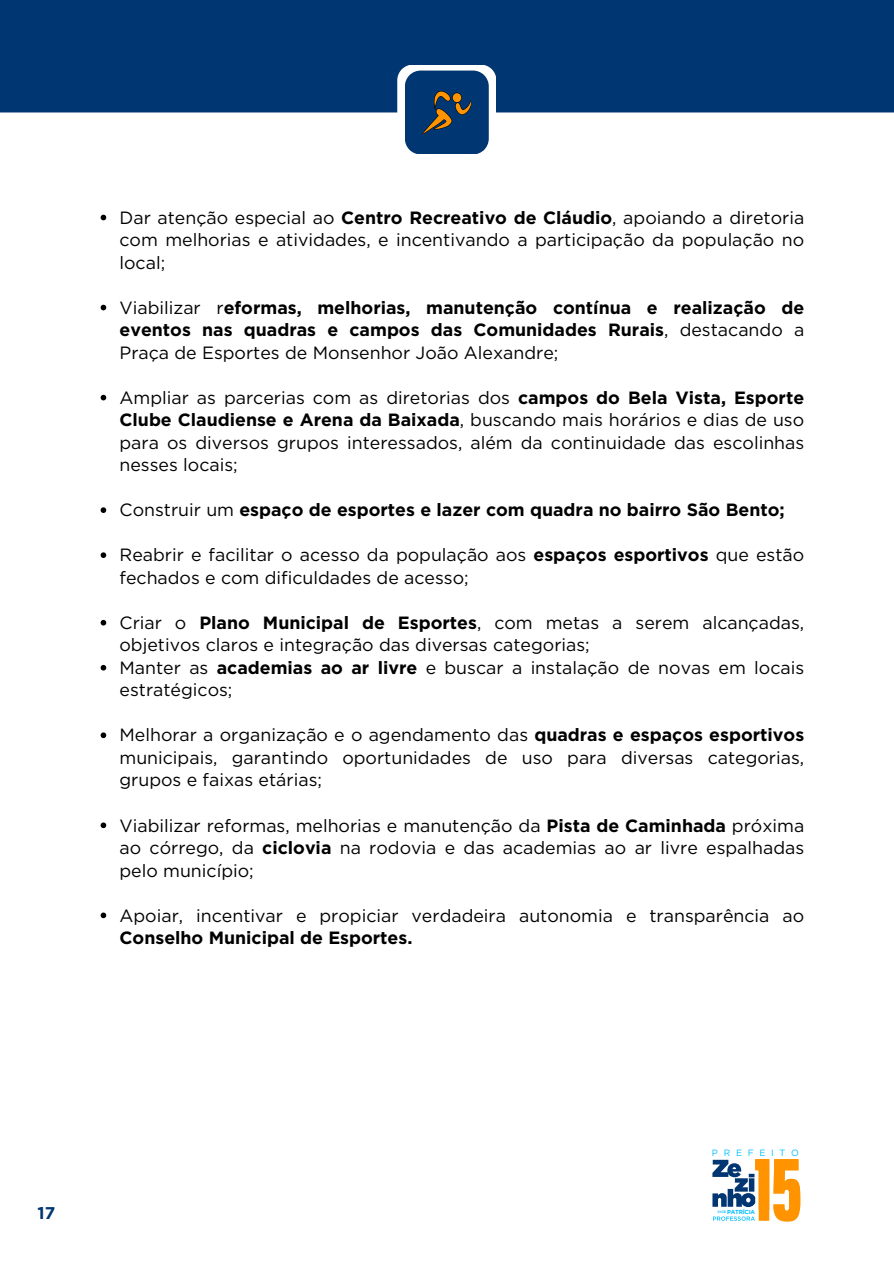
<style>
.page{position:relative;width:894px;height:1264px;background:#fff}
.page>*{position:absolute;margin:0;border:0;box-sizing:border-box;transform-origin:0 0}
.t1{font:17.7px/22.5px "Gotham";color:#000;text-align:justify}
.t2{font:700 17.7px/22.5px "Gotham";color:#000;text-align:justify}
.t3{font:700 16.95px "Gotham";color:#003672}
.t4{font:9.15px "Gotham";letter-spacing:.625em;color:#00beff}
.t5{font:700 5.85px "Gotham";letter-spacing:-.035em;color:#00beff}
.s1{font-weight:700}
.s2{font-weight:400}
</style>
<div class="page">
<svg style="left:101px;top:215px;width:5px;height:5px"></svg>
<svg style="left:101px;top:305px;width:5px;height:5px"></svg>
<svg style="left:101px;top:395px;width:5px;height:5px"></svg>
<svg style="left:101px;top:507px;width:5px;height:6px"></svg>
<svg style="left:101px;top:552px;width:5px;height:6px"></svg>
<svg style="left:101px;top:620px;width:5px;height:5px"></svg>
<svg style="left:101px;top:665px;width:5px;height:5px"></svg>
<svg style="left:101px;top:732px;width:5px;height:6px"></svg>
<svg style="left:101px;top:822px;width:5px;height:6px"></svg>
<svg style="left:101px;top:912px;width:5px;height:6px"></svg>
<div style="left:0;top:0;width:893px;height:112px;background:#003672"></div>
<svg style="left:397px;top:65px;width:99px;height:89px"></svg>
<svg style="left:712px;top:1159px;width:88px;height:62px"></svg>
<p class="t1" style="left:119px;top:206px;width:686px">Dar atenção especial ao <span class="s1">Centro Recreativo de Cláudio</span>, apoiando a diretoria com melhorias e atividades, e incentivando a participação da população no local;</p>
<p class="t2" style="left:119px;top:296px;width:686px"><span class="s2">Viabilizar r</span>eformas, melhorias, manutenção contínua e realização de eventos nas quadras e campos das Comunidades Rurais<span class="s2">, destacando a Praça de Esportes de Monsenhor João Alexandre;</span></p>
<p class="t1" style="left:119px;top:386px;width:686px">Ampliar as parcerias com as diretorias dos <span class="s1">campos do Bela Vista, Esporte Clube Claudiense e Arena da Baixada</span>, buscando mais horários e dias de uso para os diversos grupos interessados, além da continuidade das escolinhas nesses locais;</p>
<p class="t2" style="left:119px;top:498px;width:666px"><span class="s2">Construir um</span> espaço de esportes e lazer com quadra no bairro São Bento;</p>
<p class="t1" style="left:119px;top:543px;width:686px">Reabrir e facilitar o acesso da população aos <span class="s1">espaços esportivos</span> que estão fechados e com dificuldades de acesso;</p>
<p class="t1" style="left:119px;top:611px;width:686px">Criar o <span class="s1">Plano Municipal de Esportes</span>, com metas a serem alcançadas, objetivos claros e integração das diversas categorias;</p>
<p class="t1" style="left:119px;top:656px;width:686px">Manter as <span class="s1">academias ao ar livre</span> e buscar a instalação de novas em locais estratégicos;</p>
<p class="t1" style="left:119px;top:723px;width:686px">Melhorar a organização e o agendamento das <span class="s1">quadras e espaços esportivos </span>municipais, garantindo oportunidades de uso para diversas categorias, grupos e faixas etárias;</p>
<p class="t1" style="left:119px;top:813px;width:686px">Viabilizar reformas, melhorias e manutenção da <span class="s1">Pista de Caminhada</span> próxima ao córrego, da <span class="s1">ciclovia</span> na rodovia e das academias ao ar livre espalhadas pelo município;</p>
<p class="t1" style="left:119px;top:903px;width:686px">Apoiar, incentivar e propiciar verdadeira autonomia e transparência ao<br><span class="s1">Conselho Municipal de Esportes.</span></p>
<p class="t3" style="left:38px;top:1202px;width:19px">17</p>
<p class="t4" style="left:711px;top:1146px;width:88px">PREFEITO</p>
<p class="t5" style="left:717px;top:1208px;width:39px"><sup>VICE</sup> PATRÍCIA</p>
</div>
